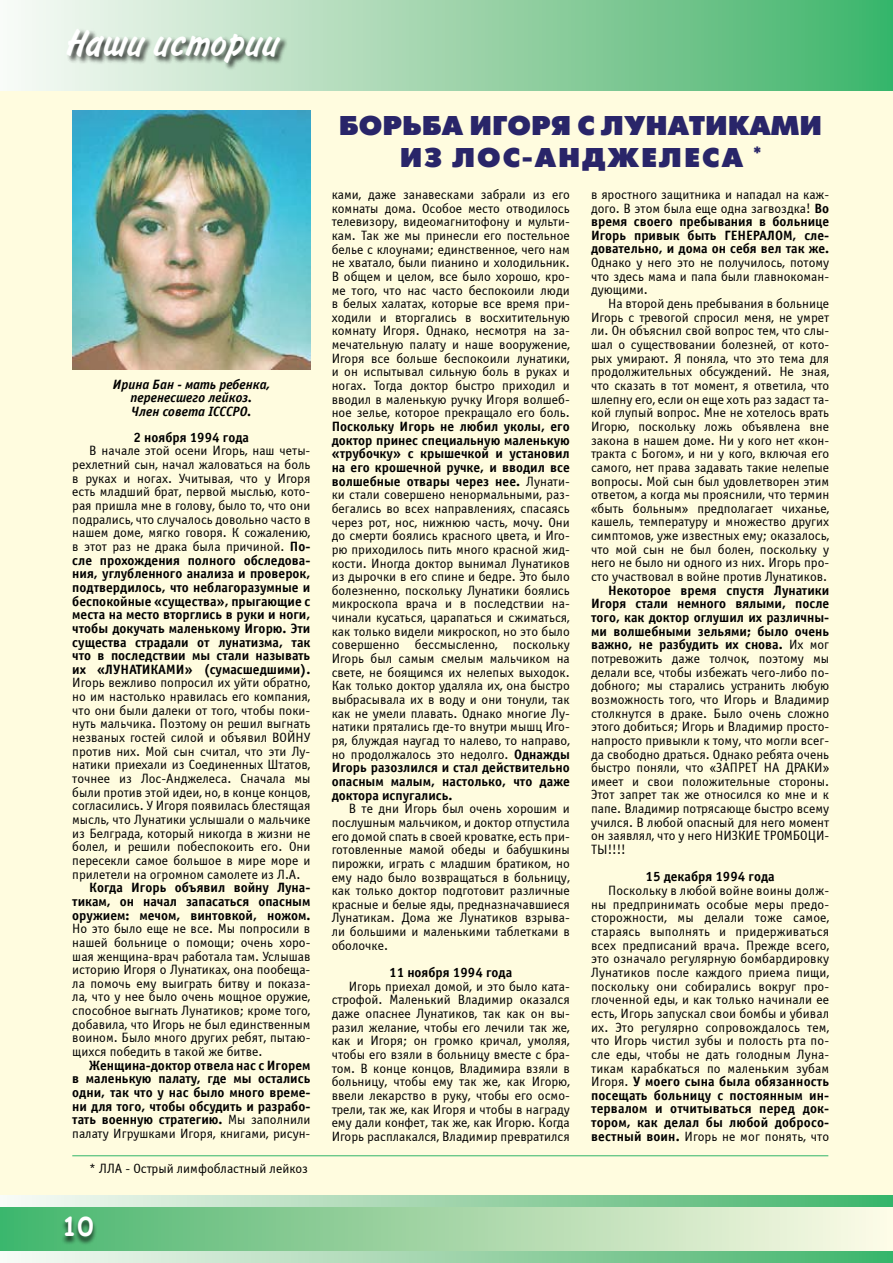
<style>
.page{position:relative;width:893px;height:1263px;background:#fffcdf}
.page>*{position:absolute;margin:0;border:0;box-sizing:border-box;transform-origin:0 0}
.t1{font:39px "Inform C";color:#fff}
.t2{font:27px/32.4px "Futuris XC";color:#292569;text-align:center}
.t3{font:700 25.5px "Comic Sans MS";color:#fff}
.t4{font:13.5px/13.6px "Officina Sans C";color:#000;text-align:justify}
.t5{font:700 13.5px/13.6px "Officina Sans C";color:#000;text-align:justify}
.t6{font:italic 700 13.5px/13.5px "Officina Sans C";color:#000;text-align:center}
.s1{font-weight:400}
.s2{font-weight:700}
</style>
<div class="page">
<svg style="left:0;top:1195px;width:893px;height:68px;background:#9bd4ac"></svg>
<div style="left:0;top:0;width:893px;height:91px;background:linear-gradient(to right,#fbf9f5,#41b369)"></div>
<div style="left:0;top:1208px;width:893px;height:42px;background:linear-gradient(to right,#46b46b,#fffae5)"></div>
<div style="left:61px;top:1217px;width:80px;height:46px;background:#000;opacity:.75"></div>
<div style="left:66px;top:28px;width:776px;height:65px;background:#000;opacity:.75"></div>
<hr style="left:72px;top:1155px;width:756px;height:1px;background:#30b56a">
<img style="left:72px;top:111px;width:238px;height:258px">
<h1 class="t1" style="left:65px;top:20px;width:215px">Наши истории</h1>
<p class="t6" style="left:113px;top:378px;width:158px">Ирина Бан - мать ребенка, перенесшего лейкоз.<br>Член совета ICCCPO.</p>
<p class="t5" style="left:134px;top:431px;width:117px">2 ноября 1994 года</p>
<p class="t5" style="left:72px;top:444px;width:240px;text-indent:17px"><span class="s1">В начале этой осени Игорь, наш четы&shy;рехлетний сын, начал жаловаться на боль в руках и ногах. Учитывая, что у Игоря есть младший брат, первой мыслью, кото&shy;рая пришла мне в голову, было то, что они подрались, что случалось довольно часто в нашем доме, мягко говоря. К сожалению, в этот раз не драка была причиной.</span> По&shy;сле прохождения полного обследова&shy;ния, углубленного анализа и проверок, подтвердилось, что неблагоразумные и беспокойные «существа», прыгающие с места на место вторглись в руки и ноги, чтобы докучать маленькому И горю. Эти существа страдали от лунатизма, так что в последствии мы стали называть их «ЛУНАТИ КАМИ</p>
<p class="t5" style="left:184px;top:663px;width:127px">» (сумасшедшими).</p>
<p class="t4" style="left:72px;top:676px;width:240px">Игорь вежливо попросил их уйти обратно, но им настолько нравилась его компания, что они были далеки от того, чтобы поки&shy;нуть мальчика. Поэтому он решил выгнать незваных гостей силой и объявил ВОЙНУ против них. Мой сын считал, что эти Лу&shy;натики приехали из Соединенных Штатов, точнее из Лос-Анджелеса. Сначала мы были против этой идеи, но, в конце концов, согласились. У Игоря появилась блестящая мысль, что Лунатики услышали о мальчике из Белграда, который никогда в жизни не болел, и решили побеспокоить его. Они пересекли самое большое в мире море и прилетели на огромном самолете из Л.А.</p>
<p class="t5" style="left:72px;top:881px;width:240px;text-indent:17px">Когда И горь объявил войну Луна&shy;тикам, он начал запасаться опасным оружием: мечом, винтовкой, ножом.</p>
<p class="t4" style="left:72px;top:922px;width:240px">Но это было еще не все. Мы попросили в нашей больнице о помощи; очень хоро&shy;шая женщина-врач работала там. Услышав историю Игоря о Лунатиках, она пообеща&shy;ла помочь ему выиграть битву и показа&shy;ла, что у нее было очень мощное оружие, способное выгнать Лунатиков; кроме того, добавила, что Игорь не был единственным воином. Было много других ребят, пытаю&shy;щихся победить в такой же битве.</p>
<p class="t5" style="left:72px;top:1058px;width:240px;text-indent:17px">Женщина-доктор отвела нас с И горем в маленькую палату, где мы остались одни, так что у нас было много време&shy;ни для того, чтобы обсудить и разрабо&shy;тать военную стратегию. <span class="s1">Мы заполнили палату Игрушками Игоря, книгами, рисун-</span></p>
<p class="t4" style="left:89px;top:1162px;width:220px">* ЛЛА - Острый лимфобластный лейкоз</p>
<h3 class="t3" style="left:62px;top:1208px;width:33px">10</h3>
<h2 class="t2" style="left:339px;top:110px;width:485px">Борьба Игоря с Лунатиками из Лос-Анджелеса <sup>*</sup></h2>
<p class="t4" style="left:332px;top:188px;width:240px">ками, даже занавесками забрали из его комнаты дома. Особое место отводилось телевизору, видеомагнитофону и мульти&shy;кам. Так же мы принесли его постельное белье с клоунами; единственное, чего нам не хватало, были пианино и холодильник.<br>В общем и целом, все было хорошо, кро&shy;ме того, что нас часто беспокоили люди в белых халатах, которые все время при&shy;ходили и вторгались в восхитительную комнату Игоря. Однако, несмотря на за&shy;мечательную палату и наше вооружение, Игоря все больше беспокоили лунатики, и он испытывал сильную боль в руках и ногах. Тогда доктор быстро приходил и вводил в маленькую ручку Игоря волшеб&shy;ное зелье, которое прекращало его боль.</p>
<p class="t4" style="left:332px;top:420px;width:240px"><span class="s2">П оскольку И горь не любил уколы, его доктор принес специальную маленькую «трубочку» с крышечкой и установил на его крошечной ручке, и вводил все волшебные отвары через нее.</span> Лунати&shy;ки стали совершено ненормальными, раз&shy;бегались во всех направлениях, спасаясь через рот, нос, нижнюю часть, мочу. Они до смерти боялись красного цвета, и Иго&shy;рю приходилось пить много красной жид&shy;кости. Иногда доктор вынимал Лунатиков из дырочки в его спине и бедре. Это было болезненно, поскольку Лунатики боялись микроскопа врача и в последствии на&shy;чинали кусаться, царапаться и сжиматься, как только видели микроскоп, но это было совершенно бессмысленно, поскольку Игорь был самым смелым мальчиком на свете, не боящимся их нелепых выходок.<br>Как только доктор удаляла их, она быстро выбрасывала их в воду и они тонули, так как не умели плавать. Однако многие Лу&shy;натики прятались где-то внутри мышц Иго&shy;ря, блуждая наугад то налево, то направо, но продолжалось это недолго. <span class="s2">Однажды И горь разозлился и стал действительно опасным малым, настолько, что даже доктора испугались.</span></p>
<p class="t4" style="left:332px;top:802px;width:240px;text-indent:17px">В те дни Игорь был очень хорошим и послушным мальчиком, и доктор отпустила его домой спать в своей кроватке, есть при&shy;готовленные мамой обеды и бабушкины пирожки, играть с младшим братиком, но ему надо было возвращаться в больницу, как только доктор подготовит различные красные и белые яды, предназначавшиеся Лунатикам. Дома же Лунатиков взрыва&shy;ли большими и маленькими таблетками в оболочке.</p>
<p class="t5" style="left:389px;top:966px;width:125px">11 ноября 1994 года</p>
<p class="t4" style="left:332px;top:979px;width:240px;text-indent:17px">Игорь приехал домой, и это было ката&shy;строфой. Маленький Владимир оказался даже опаснее Лунатиков, так как он вы&shy;разил желание, чтобы его лечили так же, как и Игоря; он громко кричал, умоляя, чтобы его взяли в больницу вместе с бра&shy;том. В конце концов, Владимира взяли в больницу, чтобы ему так же, как Игорю, ввели лекарство в руку, чтобы его осмо&shy;трели, так же, как Игоря и чтобы в награду ему дали конфет, так же, как Игорю. Когда Игорь расплакался, Владимир превратился</p>
<p class="t4" style="left:591px;top:188px;width:240px">в яростного защитника и нападал на каж&shy;дого. В этом была еще одна загвоздка! <span class="s2">Во время своего пребывания в больнице И горь привык быть ГЕНЕРАЛОМ</span></p>
<p class="t5" style="left:591px;top:229px;width:240px;text-align:right">, сле-<br>довательно, и дома он себя вел так же.</p>
<p class="t4" style="left:591px;top:256px;width:240px">Однако у него это не получилось, потому что здесь мама и папа были главнокоман&shy;дующими.</p>
<p class="t4" style="left:591px;top:297px;width:240px;text-indent:17px">На второй день пребывания в больнице Игорь с тревогой спросил меня, не умрет ли. Он объяснил свой вопрос тем, что слы&shy;шал о существовании болезней, от кото&shy;рых умирают. Я поняла, что это тема для продолжительных обсуждений. Не зная, что сказать в тот момент, я ответила, что шлепну его, если он еще хоть раз задаст та&shy;кой глупый вопрос. Мне не хотелось врать Игорю, поскольку ложь объявлена вне закона в нашем доме. Ни у кого нет «кон&shy;тракта с Богом», и ни у кого, включая его самого, нет права задавать такие нелепые вопросы. Мой сын был удовлетворен этим ответом, а когда мы прояснили, что термин «быть больным» предполагает чиханье, кашель, температуру и множество других симптомов, уже известных ему; оказалось, что мой сын не был болен, поскольку у него не было ни одного из них. Игорь про&shy;сто участвовал в войне против Лунатиков.</p>
<p class="t4" style="left:591px;top:584px;width:240px;text-indent:17px"><span class="s2">Некоторое время спустя Лунатики И горя стали немного вялыми, после того, как доктор оглушил их различны&shy;ми волшебными зельями; было очень важно, не разбудить их снова.</span> Их мог потревожить даже толчок, поэтому мы делали все, чтобы избежать чего-либо по&shy;добного; мы старались устранить любую возможность того, что Игорь и Владимир столкнутся в драке. Было очень сложно этого добиться; Игорь и Владимир просто&shy;напросто привыкли к тому, что могли всег&shy;да свободно драться. Однако ребята очень быстро поняли, что «ЗАПРЕТ НА ДРАКИ» имеет и свои положительные стороны.<br>Этот запрет так же относился ко мне и к папе. Владимир потрясающе быстро всему учился. В любой опасный для него момент он заявлял, что у него НИЗКИЕ ТРОМБОЦИ-ТЫ!!!!</p>
<p class="t5" style="left:645px;top:870px;width:131px">15 декабря 1994 года</p>
<p class="t4" style="left:591px;top:884px;width:240px;text-indent:17px">Поскольку в любой войне воины долж&shy;ны предпринимать особые меры предо&shy;сторожности, мы делали тоже самое, стараясь выполнять и придерживаться всех предписаний врача. Прежде всего, это означало регулярную бомбардировку Лунатиков после каждого приема пищи, поскольку они собирались вокруг про&shy;глоченной еды, и как только начинали ее есть, Игорь запускал свои бомбы и убивал их. Это регулярно сопровождалось тем, что Игорь чистил зубы и полость рта по&shy;сле еды, чтобы не дать голодным Луна&shy;тикам карабкаться по маленьким зубам Игоря. <span class="s2">У моего сына была обязанность посещать больницу с постоянным ин&shy;тервалом и отчитываться перед док&shy;тором, как делал бы любой добросо&shy;вестный воин.</span> Игорь не мог понять, что</p>
</div>
